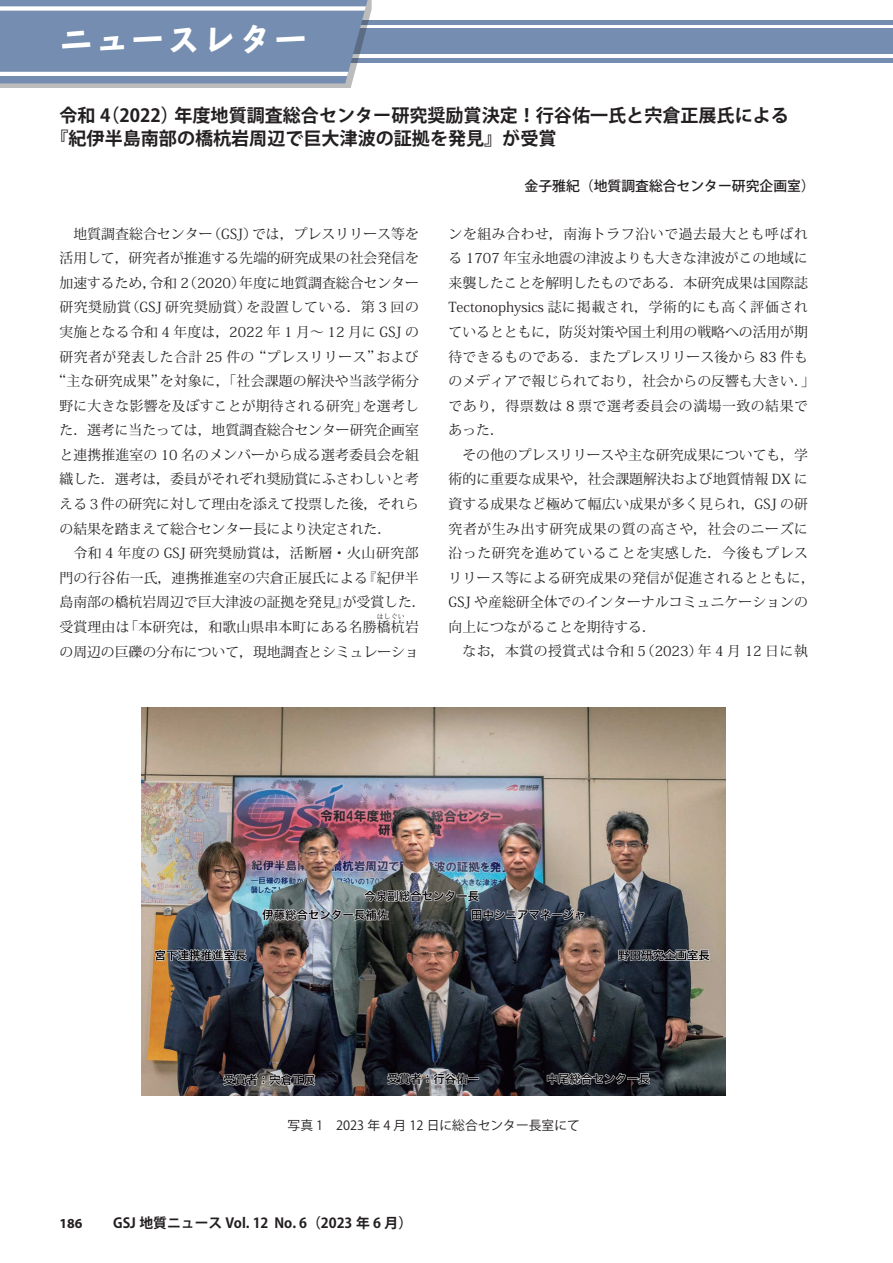
<style>
.page{position:relative;width:893px;height:1263px;background:#fff}
.page>*{position:absolute;margin:0;border:0;box-sizing:border-box;transform-origin:0 0}
.t1{font:700 expanded 34.05px "TBC Go Std";letter-spacing:.05em;color:#fff}
.t2{font:700 18px/22.4px "Koz Go Pro";color:#231f20}
.t3{font:13.8px/24.6px "Koz Min Pro";letter-spacing:.005em;color:#231f20}
.t4{font:13.8px "Koz Min Pro";letter-spacing:.04em;color:#231f20}
.t5{font:700 13.8px "Koz Go Pro";color:#231f20}
.t6{font:13.8px "Koz Min Pro";letter-spacing:.035em;color:#231f20}
.t7{font:13.8px "Koz Min Pro";letter-spacing:.045em;color:#231f20}
.t8{font:500 13.8px "Koz Go Pro";color:#231f20}
.t9{font:700 13.8px "Myriad Pro";color:#231f20}
.t10{font:12.75px "Koz Go Pro";color:#231f20}
.t11{font:6.9px "Koz Min Pro";color:#231f20}
</style>
<div class="page">
<div style="left:26px;top:29px;width:867px;height:25px;background:#758db0"></div>
<hr style="left:26px;top:20px;width:867px;height:4px;background:#758db0">
<div style="left:26px;top:58px;width:867px;height:5px;background:#758db0"></div>
<div style="left:0;top:0;width:372px;height:88px;background:#231f20;opacity:.3"></div>
<svg style="left:0;top:0;width:368px;height:83px"></svg>
<img style="left:142px;top:708px;width:584px;height:387px">
<h1 class="t1" style="left:60px;top:12px;width:250px">ニュースレター</h1>
<h2 class="t2" style="left:50px;top:106px;width:740px;text-indent:9px">令和 4(2022) 年度地質調査総合センター研究奨励賞決定！行谷佑一氏と宍倉正展氏による『紀伊半島南部の橋杭岩周辺で巨大津波の証拠を発見』が受賞</h2>
<p class="t8" style="left:525px;top:177px;width:292px">金子雅紀（地質調査総合センター研究企画室）</p>
<p class="t3" style="left:73px;top:221px;width:347px">地質調査総合センター（GSJ）では，プレスリリース等を</p>
<p class="t3" style="left:60px;top:245px;width:361px">活用して，研究者が推進する先端的研究成果の社会発信を</p>
<p class="t3" style="left:60px;top:270px;width:361px">加速するため，令和 2（2020）年度に地質調査総合センター</p>
<p class="t4" style="left:60px;top:298px;width:361px">研究奨励賞（GSJ 研究奨励賞）を設置している．第 3 回の</p>
<p class="t3" style="left:60px;top:319px;width:361px">実施となる令和 4 年度は，2022 年 1 月〜 12 月に GSJ の</p>
<p class="t6" style="left:60px;top:347px;width:361px">研究者が発表した合計 25 件の “プレスリリース”および</p>
<p class="t3" style="left:53px;top:368px;width:368px">“主な研究成果”を対象に，「社会課題の解決や当該学術分</p>
<p class="t3" style="left:60px;top:393px;width:361px">野に大きな影響を及ぼすことが期待される研究」を選考し</p>
<p class="t3" style="left:60px;top:417px;width:361px">た．選考に当たっては，地質調査総合センター研究企画室</p>
<p class="t3" style="left:60px;top:442px;width:361px">と連携推進室の 10 名のメンバーから成る選考委員会を組</p>
<p class="t3" style="left:60px;top:467px;width:361px">織した．選考は，委員がそれぞれ奨励賞にふさわしいと考</p>
<p class="t3" style="left:60px;top:491px;width:361px">える３件の研究に対して理由を添えて投票した後，それら</p>
<p class="t3" style="left:60px;top:516px;width:333px">の結果を踏まえて総合センター長により決定された．</p>
<p class="t7" style="left:73px;top:543px;width:347px">令和 4 年度の GSJ 研究奨励賞は，活断層・火山研究部</p>
<p class="t3" style="left:60px;top:565px;width:361px">門の行谷佑一氏，連携推進室の宍倉正展氏による『紀伊半</p>
<p class="t3" style="left:60px;top:589px;width:368px">島南部の橋杭岩周辺で巨大津波の証拠を発見』が受賞した．</p>
<p class="t3" style="left:60px;top:614px;width:361px">受賞理由は「本研究は，和歌山県串本町にある名勝橋杭岩</p>
<p class="t3" style="left:449px;top:221px;width:368px">ンを組み合わせ，南海トラフ沿いで過去最大とも呼ばれる 1707 年宝永地震の津波よりも大きな津波がこの地域に来襲したことを解明したものである．本研究成果は国際誌<br>Tectonophysics 誌に掲載され，学術的にも高く評価されているとともに，防災対策や国土利用の戦略への活用が期待できるものである．またプレスリリース後から 83 件ものメディアで報じられており，社会からの反響も大きい．」であり，得票数は 8 票で選考委員会の満場一致の結果であった．</p>
<p class="t3" style="left:449px;top:442px;width:368px;text-indent:14px">その他のプレスリリースや主な研究成果についても，学術的に重要な成果や，社会課題解決および地質情報 DX に資する成果など極めて幅広い成果が多く見られ，GSJ の研究者が生み出す研究成果の質の高さや，社会のニーズに沿った研究を進めていることを実感した．今後もプレスリリース等による研究成果の発信が促進されるとともに，<br>GSJ や産総研全体でのインターナルコミュニケーションの向上につながることを期待する．</p>
<p class="t4" style="left:462px;top:642px;width:347px">なお，本賞の授賞式は令和 5（2023）年 4 月 12 日に執</p>
<p class="t11" style="left:377px;top:612px;width:29px">はしぐい</p>
<p class="t3" style="left:60px;top:639px;width:361px">の周辺の巨礫の分布について，現地調査とシミュレーショ</p>
<p class="t10" style="left:288px;top:1117px;width:294px">写真 1　2023 年 4 月 12 日に総合センター長室にて</p>
<p class="t9" style="left:60px;top:1214px;width:25px">186</p>
<p class="t5" style="left:113px;top:1214px;width:301px">GSJ 地質ニュース Vol. 12 No. 6（2023 年 6 月）</p>
</div>
